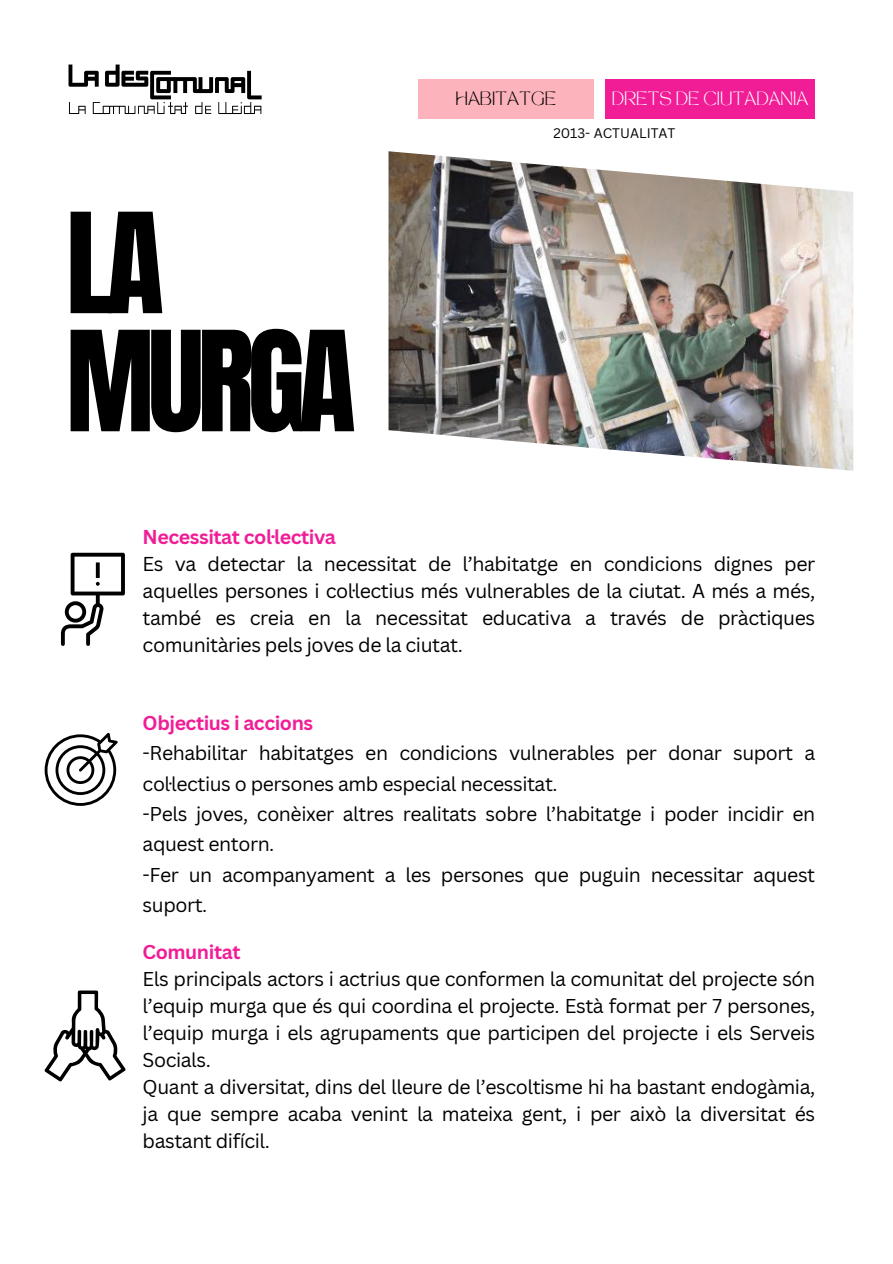
<style>
.page{position:relative;width:893px;height:1264px;background:#fff}
.page>*{position:absolute;margin:0;border:0;box-sizing:border-box;transform-origin:0 0}
.t1{font:118.2px "Anton";letter-spacing:-.055em;color:#000}
.t2{font:19.5px/27px "Canva Sans";letter-spacing:-.025em;color:#000;text-align:justify}
.t3{font:700 19.5px "Canva Sans";letter-spacing:-.025em;color:#f11d96}
.t4{font:13.5px "TAN MONCHERI Regular";color:#fff}
.t5{font:13.5px "Canva Sans";color:#000}
.t6{font:13.5px "TAN MONCHERI Regular";color:#000}
</style>
<div class="page">
<svg style="left:68px;top:65px;width:194px;height:49px"></svg>
<img style="left:388px;top:151px;width:465px;height:320px">
<svg style="left:61px;top:552px;width:64px;height:94px"></svg>
<svg style="left:45px;top:732px;width:73px;height:73px"></svg>
<svg style="left:45px;top:990px;width:80px;height:91px"></svg>
<div style="left:418px;top:79px;width:175px;height:39px;background:#fdb3bc"></div>
<div style="left:605px;top:79px;width:209px;height:39px;background:#f11d96"></div>
<p class="t1" style="left:66px;top:179px;width:99px">LA</p>
<p class="t1" style="left:66px;top:297px;width:291px">MURGA</p>
<p class="t6" style="left:455px;top:91px;width:102px">HABITATGE</p>
<p class="t4" style="left:611px;top:91px;width:198px">DRETS DE CIUTADANIA</p>
<p class="t5" style="left:553px;top:124px;width:123px">2013- ACTUALITAT</p>
<p class="t3" style="left:143px;top:523px;width:195px">Necessitat col·lectiva</p>
<p class="t2" style="left:143px;top:550px;width:674px">Es va detectar la necessitat de l’habitatge en condicions dignes per aquelles persones i col·lectius més vulnerables de la ciutat. A més a més, també es creia en la necessitat educativa a través de pràctiques comunitàries pels joves de la ciutat.</p>
<p class="t3" style="left:143px;top:709px;width:172px">Objectius i accions</p>
<p class="t2" style="left:143px;top:737px;width:674px;line-height:30.3px">-Rehabilitar habitatges en condicions vulnerables per donar suport a col·lectius o persones amb especial necessitat.</p>
<p class="t2" style="left:143px;top:798px;width:674px;line-height:30.3px">-Pels joves, conèixer altres realitats sobre l’habitatge i poder incidir en aquest entorn.</p>
<p class="t2" style="left:143px;top:858px;width:674px;line-height:30.3px">-Fer un acompanyament a les persones que puguin necessitar aquest suport.</p>
<p class="t3" style="left:143px;top:938px;width:99px">Comunitat</p>
<p class="t2" style="left:143px;top:964px;width:674px">Els principals actors i actrius que conformen la comunitat del projecte són l’equip murga que és qui coordina el projecte. Està format per 7 persones, l’equip murga i els agrupaments que participen del projecte i els Serveis Socials.</p>
<p class="t2" style="left:143px;top:1072px;width:674px">Quant a diversitat, dins del lleure de l’escoltisme hi ha bastant endogàmia, ja que sempre acaba venint la mateixa gent, i per això la diversitat és bastant difícil.</p>
</div>
